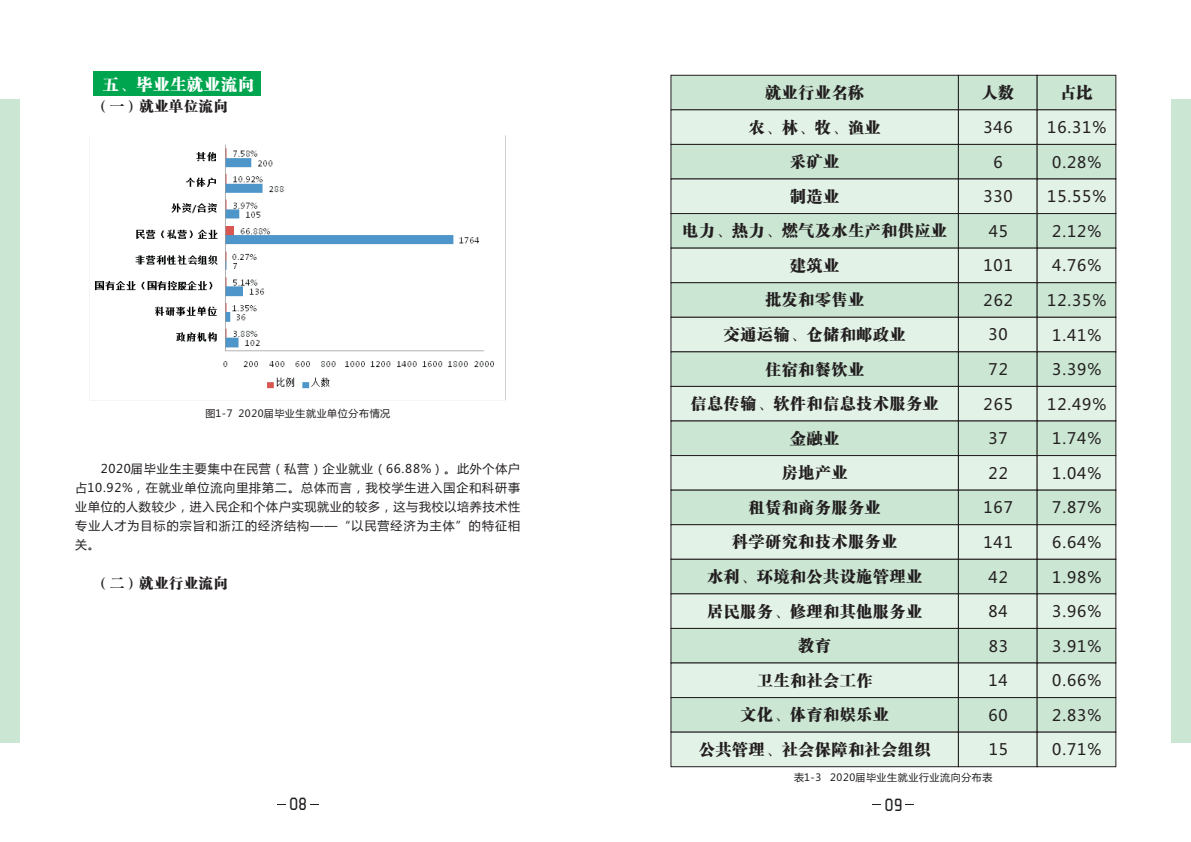
<style>
.page{position:relative;width:1191px;height:842px;background:#fff}
.page>*{position:absolute;margin:0;border:0;box-sizing:border-box;transform-origin:0 0}
.t1{font:condensed 18px "RTWS Shang Go G0 v 1";color:#231f20}
.t2{font:16px "FZCSK GBK1 0";letter-spacing:.055em;color:#fff}
.t3{font:15.7px/34.5px "FZCSK GBK1 0";letter-spacing:.055em;color:#231f20;text-align:center}
.t4{font:15.7px "Microsoft Ya Hei";letter-spacing:.06em;color:#231f20}
.t5{font:14px "FZCSK GBK1 0";letter-spacing:.055em;color:#231f20}
.t6{font:12px/19px "Microsoft Ya Hei";letter-spacing:.09em;color:#231f20;text-align:justify}
.t7{font:10px "Microsoft Ya Hei";letter-spacing:.06em;color:#231f20}
</style>
<div class="page">
<img style="left:95px;top:144px;width:399px;height:245px">
<svg style="left:670px;top:75px;width:446px;height:692px;background:#cfe3d4"></svg>
<div style="left:1171px;top:99px;width:20px;height:644px;background:#cbe6d3"></div>
<div style="left:0;top:99px;width:19px;height:644px;background:#cbe6d3"></div>
<div style="left:94px;top:72px;width:167px;height:24px;background:#00a54f"></div>
<p class="t2" style="left:103px;top:75px;width:153px">五、毕业生就业流向</p>
<p class="t5" style="left:95px;top:98px;width:134px">（一）就业单位流向</p>
<p class="t7" style="left:205px;top:409px;width:186px">图1-7 2020届毕业生就业单位分布情况</p>
<p class="t6" style="left:75px;top:460px;width:446px;text-indent:25px">2020届毕业生主要集中在民营（私营）企业就业（66.88% 。此外个体户占10.92%，在就业单位流向里排第二。总体而言，我校学生进入国企和科研事业单位的人数较少，进入民企和个体户实现就业的较多，这与我校以培养技术性专业人才为目标的宗旨和浙江的经济结构——“以民营经济为主体”的特征相关。</p>
<p class="t6" style="left:431px;top:460px;width:13px">）</p>
<p class="t5" style="left:95px;top:575px;width:134px">（二）就业行业流向</p>
<p class="t3" style="left:765px;top:76px;width:100px">就业行业名称</p>
<p class="t3" style="left:981px;top:76px;width:34px">人数</p>
<p class="t3" style="left:1060px;top:76px;width:34px">占比</p>
<p class="t3" style="left:749px;top:110px;width:133px">农、林、牧、渔业采矿业</p>
<p class="t3" style="left:682px;top:180px;width:266px">制造业<br>电力、热力、燃气及水生产和供应业</p>
<p class="t3" style="left:765px;top:249px;width:100px">建筑业<br>批发和零售业</p>
<p class="t3" style="left:724px;top:318px;width:183px">交通运输、仓储和邮政业</p>
<p class="t3" style="left:765px;top:352px;width:100px">住宿和餐饮业</p>
<p class="t3" style="left:691px;top:387px;width:249px">信息传输、软件和信息技术服务业</p>
<p class="t3" style="left:749px;top:422px;width:133px">金融业<br>房地产业<br>租赁和商务服务业</p>
<p class="t3" style="left:732px;top:525px;width:166px">科学研究和技术服务业</p>
<p class="t3" style="left:707px;top:560px;width:216px">水利、环境和公共设施管理业</p>
<p class="t3" style="left:707px;top:594px;width:216px">居民服务、修理和其他服务业</p>
<p class="t3" style="left:757px;top:629px;width:117px">教育<br>卫生和社会工作</p>
<p class="t3" style="left:699px;top:698px;width:233px">文化、体育和娱乐业<br>公共管理、社会保障和社会组织</p>
<p class="t4" style="left:983px;top:120px;width:31px">346</p>
<p class="t4" style="left:1047px;top:120px;width:61px">16.31%</p>
<p class="t4" style="left:993px;top:155px;width:11px">6</p>
<p class="t4" style="left:1052px;top:155px;width:51px">0.28%</p>
<p class="t4" style="left:983px;top:189px;width:31px">330</p>
<p class="t4" style="left:1047px;top:189px;width:61px">15.55%</p>
<p class="t4" style="left:988px;top:224px;width:21px">45</p>
<p class="t4" style="left:1052px;top:224px;width:51px">2.12%</p>
<p class="t4" style="left:983px;top:259px;width:31px">101</p>
<p class="t4" style="left:1052px;top:259px;width:51px">4.76%</p>
<p class="t4" style="left:983px;top:293px;width:31px">262</p>
<p class="t4" style="left:1047px;top:293px;width:61px">12.35%</p>
<p class="t4" style="left:988px;top:328px;width:21px">30</p>
<p class="t4" style="left:1052px;top:328px;width:51px">1.41%</p>
<p class="t4" style="left:988px;top:362px;width:21px">72</p>
<p class="t4" style="left:1052px;top:362px;width:51px">3.39%</p>
<p class="t4" style="left:983px;top:397px;width:31px">265</p>
<p class="t4" style="left:1047px;top:397px;width:61px">12.49%</p>
<p class="t4" style="left:988px;top:431px;width:21px">37</p>
<p class="t4" style="left:1052px;top:431px;width:51px">1.74%</p>
<p class="t4" style="left:988px;top:466px;width:21px">22</p>
<p class="t4" style="left:1052px;top:466px;width:51px">1.04%</p>
<p class="t4" style="left:983px;top:501px;width:31px">167</p>
<p class="t4" style="left:1052px;top:501px;width:51px">7.87%</p>
<p class="t4" style="left:983px;top:535px;width:31px">141</p>
<p class="t4" style="left:1052px;top:535px;width:51px">6.64%</p>
<p class="t4" style="left:988px;top:570px;width:21px">42</p>
<p class="t4" style="left:1052px;top:570px;width:51px">1.98%</p>
<p class="t4" style="left:988px;top:604px;width:21px">84</p>
<p class="t4" style="left:1052px;top:604px;width:51px">3.96%</p>
<p class="t4" style="left:988px;top:639px;width:21px">83</p>
<p class="t4" style="left:1052px;top:639px;width:51px">3.91%</p>
<p class="t4" style="left:988px;top:673px;width:21px">14</p>
<p class="t4" style="left:1052px;top:673px;width:51px">0.66%</p>
<p class="t4" style="left:988px;top:708px;width:21px">60</p>
<p class="t4" style="left:1052px;top:708px;width:51px">2.83%</p>
<p class="t4" style="left:988px;top:743px;width:21px">15</p>
<p class="t4" style="left:1052px;top:743px;width:51px">0.71%</p>
<p class="t7" style="left:794px;top:773px;width:200px">表1-3 2020届毕业生就业行业流向分布表</p>
<p class="t1" style="left:289px;top:794px;width:19px">08</p>
<p class="t1" style="left:885px;top:795px;width:19px">09</p>
</div>
